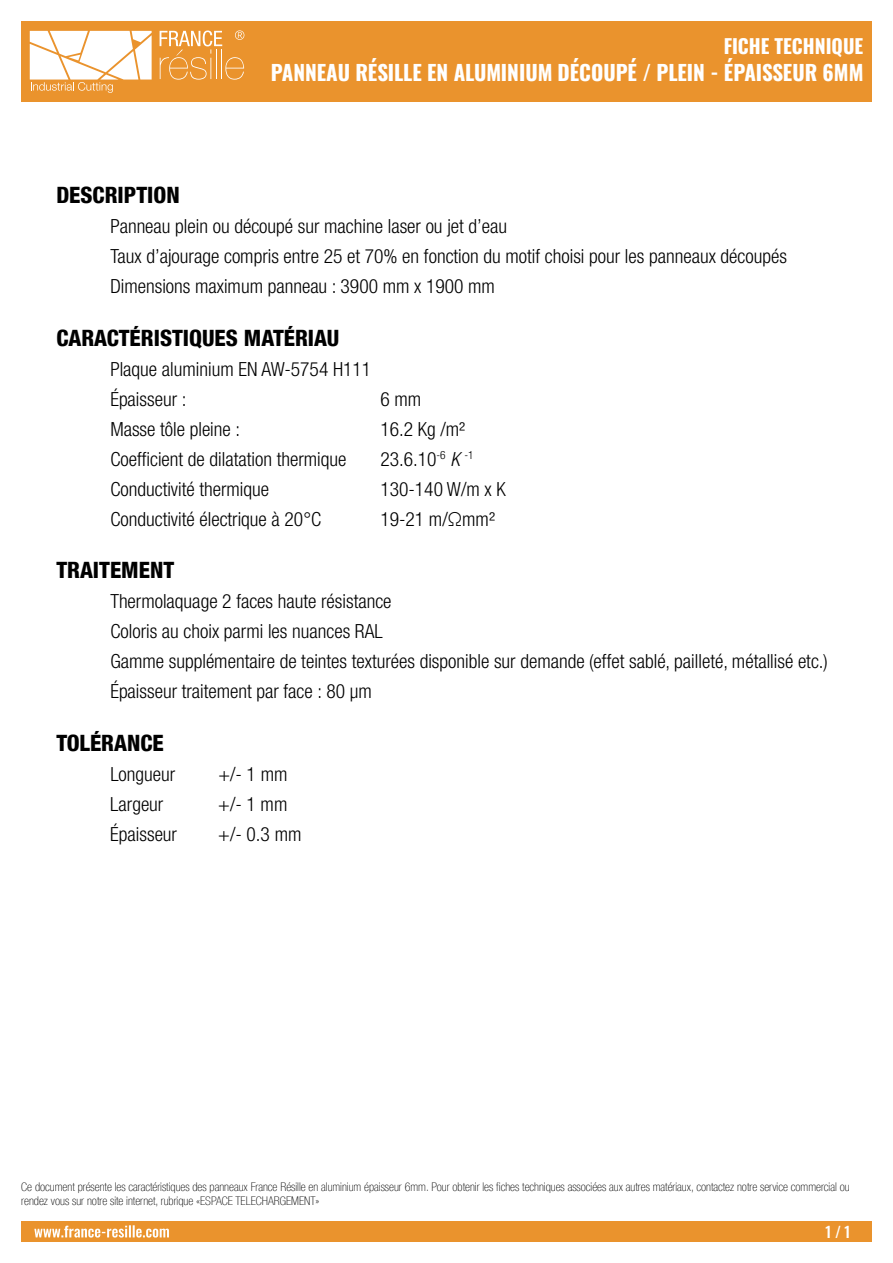
<style>
.page{position:relative;width:893px;height:1263px;background:#fff}
.page>*{position:absolute;margin:0;border:0;box-sizing:border-box;transform-origin:0 0}
.t1{font:800 condensed 22.5px "Helvetica Neue LT Com";color:#000}
.t2{font:21px "Oswald";color:#fff}
.t3{font:300 condensed 19.5px/30px "Helvetica Neue LT Com";color:#000}
.t4{font:19.5px "Oswald";color:#fff}
.t5{font:15px "Oswald";color:#fff}
.t6{font:100 condensed 12px/14.4px "Helvetica Neue LT Com";color:#000}
.s1{font-style:italic}
</style>
<div class="page">
<div style="left:21px;top:1221px;width:851px;height:21px;background:#ea932d"></div>
<svg style="left:34px;top:1225px;width:135px;height:12px"></svg>
<div style="left:21px;top:21px;width:851px;height:81px;background:#ea932d"></div>
<svg style="left:30px;top:31px;width:122px;height:62px"></svg>
<svg style="left:160px;top:30px;width:84px;height:50px"></svg>
<p class="t4" style="left:724px;top:28px;width:141px">FICHE TECHNIQUE</p>
<p class="t2" style="left:271px;top:53px;width:594px">PANNEAU RÉSILLE EN ALUMINIUM DÉCOUPÉ / PLEIN - ÉPAISSEUR 6MM</p>
<p class="t1" style="left:56px;top:181px;width:125px">DESCRIPTION</p>
<p class="t3" style="left:110px;top:211px;width:678px">Panneau plein ou découpé sur machine laser ou jet d’eau<br>Taux d’ajourage compris entre 25 et 70% en fonction du motif choisi pour les panneaux découpés<br>Dimensions maximum panneau : 3900 mm x 1900 mm</p>
<p class="t1" style="left:56px;top:324px;width:285px">CARACTÉRISTIQUES MATÉRIAU</p>
<p class="t3" style="left:110px;top:354px;width:262px">Plaque aluminium EN AW-5754 H111<br>Épaisseur :</p>
<p class="t3" style="left:380px;top:384px;width:42px">6 mm</p>
<p class="t3" style="left:110px;top:414px;width:131px">Masse tôle pleine :</p>
<p class="t3" style="left:380px;top:414px;width:87px">16.2 Kg /m²</p>
<p class="t3" style="left:110px;top:444px;width:238px">Coefficient de dilatation thermique</p>
<p class="t3" style="left:380px;top:444px;width:95px">23.6.10<sup>-6</sup> <span class="s1">K</span> <sup>-1</sup></p>
<p class="t3" style="left:110px;top:474px;width:160px">Conductivité thermique</p>
<p class="t3" style="left:380px;top:474px;width:127px">130-140 W/m x K</p>
<p class="t3" style="left:110px;top:504px;width:212px">Conductivité électrique à 20°C</p>
<p class="t3" style="left:380px;top:504px;width:116px">19-21 m/Ωmm²</p>
<p class="t1" style="left:56px;top:556px;width:119px">TRAITEMENT</p>
<p class="t3" style="left:110px;top:586px;width:719px">Thermolaquage 2 faces haute résistance<br>Coloris au choix parmi les nuances RAL<br>Gamme supplémentaire de teintes texturées disponible sur demande (effet sablé, pailleté, métallisé etc.)<br>Épaisseur traitement par face : 80 µm</p>
<p class="t1" style="left:56px;top:729px;width:109px">TOLÉRANCE</p>
<p class="t3" style="left:110px;top:759px;width:66px">Longueur</p>
<p class="t3" style="left:218px;top:759px;width:71px">+/- 1 mm</p>
<p class="t3" style="left:110px;top:789px;width:55px">Largeur</p>
<p class="t3" style="left:218px;top:789px;width:71px">+/- 1 mm</p>
<p class="t3" style="left:110px;top:819px;width:68px">Épaisseur</p>
<p class="t3" style="left:218px;top:819px;width:85px">+/- 0.3 mm</p>
<p class="t6" style="left:21px;top:1179px;width:830px">Ce document présente les caractéristiques des panneaux France Résille en aluminium épaisseur 6mm. Pour obtenir les fiches techniques associées aux autres matériaux, contactez notre service commercial ou rendez vous sur notre site internet, rubrique «ESPACE TELECHARGEMENT»</p>
<p class="t5" style="left:825px;top:1218px;width:26px">1 / 1</p>
</div>
